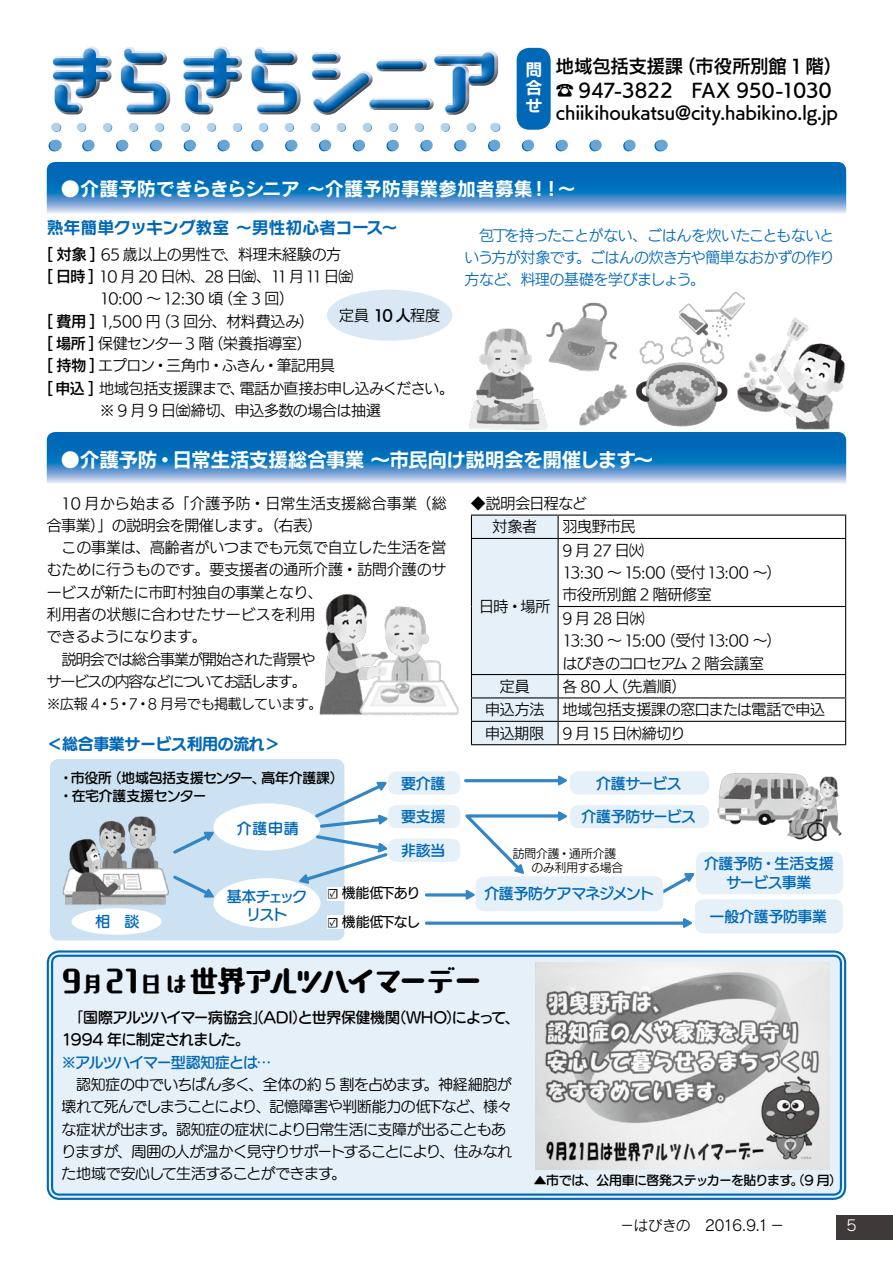
<style>
.page{position:relative;width:893px;height:1263px;background:#fff}
.page>*{position:absolute;margin:0;border:0;box-sizing:border-box;transform-origin:0 0}
.t1{font:29.7px "Aokane Std EB";letter-spacing:-.095em;color:#000}
.t2{font:19.2px "UD Kakugo Large Pro B";color:#fff}
.t3{font:19.2px "Rodin Pro B";letter-spacing:-.02em;color:#fff}
.t4{font:18px/23.4px "UD Kakugo Large Pro DB";color:#000}
.t5{font:16.95px "UD Kakugo Large Pro DB";letter-spacing:-.01em;color:#000}
.t6{font:16.95px "Rodin NTLG Pro B";letter-spacing:-.02em;color:#0068b7}
.t7{font:16.95px/17.9px "Rodin Pro B";color:#fff;text-align:justify}
.t8{font:15.9px "UD Marugo Large Pro B";letter-spacing:-.025em;color:#0068b7}
.t9{font:14.85px/22.4px "UD Kakugo Large Pro R";letter-spacing:-.02em;color:#000}
.t10{font:14.85px/22.4px "UD Marugo Large Pro M";letter-spacing:-.035em;color:#000}
.t11{font:14.85px/22.4px "UD Kakugo Large Pro R";letter-spacing:-.035em;color:#0068b7;text-align:justify}
.t12{font:14.85px/19.2px "UD Marugo Large Pro DB";letter-spacing:-.03em;color:#0068b7;text-align:center}
.t13{font:14.85px "UD Marugo Large Pro DB";letter-spacing:-.035em;color:#000}
.t14{font:14.85px "UD Kakugo Large Pro R";letter-spacing:.02em;color:#000}
.t15{font:14.85px "UD Kakugo Large Pro R";letter-spacing:-.085em;color:#000}
.t16{font:14.85px "UD Kakugo Large Pro R";letter-spacing:.005em;color:#000}
.t17{font:14.85px "UD Kakugo Large Pro R";letter-spacing:-.055em;color:#000}
.t18{font:14.85px "Rodin Pro M";letter-spacing:-.04em;color:#000}
.t19{font:14.85px "UD Marugo Large Pro DB";letter-spacing:-.065em;color:#0068b7}
.t20{font:14.85px/18px "UD Marugo Large Pro DB";letter-spacing:-.12em;color:#0068b7;text-align:center}
.t21{font:14.85px "Rodin Pro M";color:#fff}
.t22{font:13.8px/18.1px "UD Marugo Large Pro DB";letter-spacing:-.015em;color:#000}
.t23{font:13.8px "UD Kakugo Large Pro R";letter-spacing:-.025em;color:#000}
.t24{font:13.8px "UD Kakugo Large Pro M";letter-spacing:-.065em;color:#000}
.t25{font:12.75px "UD Marugo Large Pro DB";letter-spacing:-.03em;color:#000}
.t26{font:11.7px/14.9px "UD Kakugo Large Pro R";letter-spacing:-.005em;color:#000}
.s1{font-family:"UD Kakugo Large Pro DB"}
.s2{font-family:"Minion Pro"}
.s3{font-size:21.3px}
.s4{font-family:"Rodin Cattleya Pro M"}
</style>
<div class="page">
<div style="left:837px;top:1215px;width:56px;height:24px;background:#3e3a39"></div>
<div style="left:327px;top:290px;width:125px;height:51px;background:#d9e8f4;border-radius:50%"></div>
<hr style="left:426px;top:893px;width:42px;height:3px;background:#3386c5">
<div style="left:50px;top:759px;width:294px;height:181px;background:#cce1f1;border-radius:9px"></div>
<div style="left:48px;top:951px;width:797px;height:248px;background:#e6f0f8;border-radius:12px"></div>
<div style="left:47px;top:950px;width:799px;height:250px;border:2px solid #0068b7;border-radius:12px"></div>
<div style="left:51px;top:955px;width:791px;height:241px;border:2px solid #0068b7;border-radius:7px"></div>
<svg style="left:47px;top:162px;width:799px;height:51px;background:#3084c5"></svg>
<svg style="left:47px;top:432px;width:799px;height:51px;background:#3084c5"></svg>
<div style="left:517px;top:48px;width:34px;height:82px;background:#0068b7;border-radius:13px"></div>
<svg style="left:81px;top:123px;width:395px;height:9px"></svg>
<svg style="left:55px;top:123px;width:2px;height:9px"></svg>
<svg style="left:494px;top:123px;width:2px;height:9px"></svg>
<svg style="left:88px;top:140px;width:548px;height:11px"></svg>
<svg style="left:54px;top:140px;width:2px;height:11px"></svg>
<svg style="left:660px;top:140px;width:2px;height:11px"></svg>
<div style="left:50px;top:46px;width:450px;height:70px;background:#000;opacity:.7"></div>
<img style="left:717px;top:773px;width:125px;height:68px">
<div style="left:388px;top:771px;width:72px;height:23px;background:#e6f0f8;border-radius:9px"></div>
<div style="left:570px;top:771px;width:139px;height:23px;background:#e6f0f8;border-radius:9px"></div>
<div style="left:388px;top:805px;width:72px;height:23px;background:#e6f0f8;border-radius:9px"></div>
<div style="left:570px;top:805px;width:139px;height:23px;background:#e6f0f8;border-radius:9px"></div>
<div style="left:388px;top:839px;width:72px;height:23px;background:#e6f0f8;border-radius:9px"></div>
<div style="left:476px;top:876px;width:187px;height:35px;background:#e6f0f8;border-radius:9px"></div>
<div style="left:696px;top:852px;width:147px;height:42px;background:#e6f0f8;border-radius:9px"></div>
<div style="left:695px;top:899px;width:148px;height:34px;background:#e6f0f8;border-radius:9px"></div>
<div style="left:327px;top:915px;width:93px;height:14px;background:#fff"></div>
<div style="left:327px;top:887px;width:93px;height:14px;background:#fff"></div>
<img style="left:469px;top:328px;width:79px;height:102px">
<img style="left:545px;top:302px;width:74px;height:71px">
<img style="left:636px;top:337px;width:92px;height:90px">
<img style="left:679px;top:292px;width:65px;height:61px">
<img style="left:62px;top:816px;width:107px;height:89px">
<div style="left:213px;top:878px;width:107px;height:50px;background:#fff;border-radius:50%"></div>
<div style="left:213px;top:803px;width:107px;height:47px;background:#fff;border-radius:50%"></div>
<div style="left:72px;top:908px;width:90px;height:27px;background:#fff;border-radius:50%"></div>
<svg style="left:426px;top:921px;width:256px;height:4px"></svg>
<hr style="left:466px;top:779px;width:96px;height:3px;background:#3386c5">
<svg style="left:557px;top:775px;width:10px;height:11px"></svg>
<svg style="left:465px;top:890px;width:10px;height:10px"></svg>
<svg style="left:459px;top:810px;width:108px;height:64px"></svg>
<svg style="left:682px;top:918px;width:10px;height:10px"></svg>
<svg style="left:173px;top:831px;width:43px;height:23px"></svg>
<svg style="left:173px;top:875px;width:43px;height:24px"></svg>
<svg style="left:659px;top:873px;width:36px;height:21px"></svg>
<svg style="left:297px;top:780px;width:93px;height:105px"></svg>
<img style="left:579px;top:384px;width:49px;height:42px">
<img style="left:535px;top:962px;width:294px;height:207px">
<hr style="left:471px;top:514px;width:87px;height:2px;background:#000">
<hr style="left:558px;top:514px;width:288px;height:2px;background:#000">
<svg style="left:845px;top:516px;width:1px;height:22px"></svg>
<hr style="left:558px;top:538px;width:288px;height:1px;background:#000">
<hr style="left:845px;top:539px;width:1px;height:67px;background:#000">
<hr style="left:558px;top:606px;width:288px;height:1px;background:#000">
<hr style="left:845px;top:607px;width:1px;height:67px;background:#000">
<hr style="left:558px;top:674px;width:288px;height:1px;background:#000">
<hr style="left:558px;top:697px;width:288px;height:1px;background:#000">
<hr style="left:558px;top:721px;width:288px;height:1px;background:#000">
<svg style="left:471px;top:515px;width:88px;height:229px;background:#dbe5ec"></svg>
<svg style="left:845px;top:675px;width:1px;height:69px"></svg>
<hr style="left:471px;top:744px;width:87px;height:1px;background:#000">
<hr style="left:558px;top:744px;width:288px;height:1px;background:#000">
<img style="left:736px;top:317px;width:109px;height:113px">
<img style="left:319px;top:593px;width:141px;height:123px">
<p class="t7" style="left:525px;top:60px;width:18px">問合せ</p>
<p class="t4" style="left:556px;top:54px;width:287px">地域包括支援課（市役所別館 1 階）☎ 947-3822 FAX 950-1030</p>
<p class="t5" style="left:556px;top:99px;width:284px">chiikihoukatsu@city.habikino.lg.jp</p>
<p class="t3" style="left:61px;top:176px;width:517px">●介護予防できらきらシニア ～介護予防事業参加者募集！！～</p>
<p class="t6" style="left:47px;top:216px;width:353px">熟年簡単クッキング教室 ～男性初心者コース～</p>
<p class="t9" style="left:47px;top:242px;width:409px"><span class="s1">[ 対象 ]</span> 65 歳以上の男性で、料理未経験の方<br><span class="s1">[ 日時 ]</span> 10 月 20 日㈭、28 日㈮、11月11日㈮<br>　　　 10:00 ～12:30 頃（全 3 回）<br><span class="s1">[ 費用 ]</span> 1,500 円（3 回分、材料費込み）<br><span class="s1">[ 場所 ]</span> 保健センター3 階（栄養指導室）<br><span class="s1">[ 持物 ]</span> エプロン・三角巾・ふきん・筆記用具<br><span class="s1">[ 申込 ]</span> 地域包括支援課まで、電話か直接お申し込みください。　　　 ※ 9 月 9 日㈮締切、申込多数の場合は抽選</p>
<p class="t9" style="left:339px;top:304px;width:102px">定員 <span class="s1">10 人</span>程度</p>
<p class="t11" style="left:465px;top:223px;width:371px">　包丁を持ったことがない、ごはんを炊いたこともないという方が対象です。ごはんの炊き方や簡単なおかずの作り方など、料理の基礎を学びましょう。</p>
<p class="t2" style="left:61px;top:443px;width:593px">●介護予防・日常生活支援総合事業 ～市民向け説明会を開催します～</p>
<p class="t9" style="left:493px;top:490px;width:96px;line-height:23.9px;text-indent:-22px">◆説明会日程など対象者</p>
<p class="t14" style="left:47px;top:491px;width:401px">　10 月から始まる「介護予防・日常生活支援総合事業（総</p>
<p class="t9" style="left:47px;top:514px;width:277px">合事業）」の説明会を開催します。（右表）</p>
<p class="t9" style="left:47px;top:536px;width:401px">　この事業は、高齢者がいつまでも元気で自立した生活を営</p>
<p class="t9" style="left:47px;top:558px;width:401px">むために行うものです。要支援者の通所介護・訪問介護のサ</p>
<p class="t9" style="left:47px;top:580px;width:278px">ービスが新たに市町村独自の事業となり、</p>
<p class="t16" style="left:47px;top:603px;width:270px">利用者の状態に合わせたサービスを利用</p>
<p class="t9" style="left:47px;top:625px;width:161px">できるようになります。</p>
<p class="t17" style="left:62px;top:647px;width:255px">説明会では総合事業が開始された背景や</p>
<p class="t15" style="left:47px;top:670px;width:261px">サービスの内容などについてお話します。</p>
<p class="t23" style="left:47px;top:692px;width:277px">※広報 4・5・7・8 月号でも掲載しています。</p>
<p class="t9" style="left:562px;top:515px;width:75px">羽曳野市民</p>
<p class="t9" style="left:562px;top:538px;width:220px">9月27日㈫<br>13:30 ～ 15:00（受付 13:00 ～）市役所別館 2 階研修室<br>9月28日㈬<br>13:30 ～ 15:00（受付 13:00 ～）はびきのコロセアム 2 階会議室</p>
<p class="t9" style="left:479px;top:595px;width:72px">日時・場所</p>
<p class="t9" style="left:485px;top:674px;width:341px;line-height:23.4px;text-indent:77px">各 80 人（先着順）<br>申込方法 地域包括支援課の窓口または電話で申込申込期限 9 月15 日㈭締切り</p>
<p class="t9" style="left:500px;top:675px;width:31px">定員</p>
<p class="t8" style="left:47px;top:730px;width:235px">＜総合事業サービス利用の流れ＞</p>
<p class="t22" style="left:59px;top:768px;width:286px">・市役所（地域包括支援センター、高年介護課）・在宅介護支援センター</p>
<p class="t12" style="left:237px;top:817px;width:64px">介護申請</p>
<p class="t12" style="left:401px;top:772px;width:46px">要介護</p>
<p class="t12" style="left:596px;top:772px;width:87px">介護サービス</p>
<p class="t12" style="left:401px;top:806px;width:46px">要支援</p>
<p class="t12" style="left:582px;top:806px;width:116px">介護予防サービス</p>
<p class="t12" style="left:401px;top:839px;width:46px">非該当</p>
<p class="t12" style="left:484px;top:883px;width:172px">介護予防ケアマネジメント</p>
<p class="t26" style="left:532px;top:845px;width:93px;text-indent:-19px">訪問介護・通所介護のみ利用する場合</p>
<p class="t12" style="left:704px;top:852px;width:131px">介護予防・生活支援サービス事業</p>
<p class="t24" style="left:327px;top:882px;width:95px"><span class="s2">☑</span> 機能低下あり</p>
<p class="t20" style="left:227px;top:886px;width:82px">基本チェックリスト</p>
<p class="t24" style="left:327px;top:910px;width:95px"><span class="s2">☑</span> 機能低下なし</p>
<p class="t12" style="left:709px;top:905px;width:119px">一般介護予防事業</p>
<p class="t12" style="left:95px;top:910px;width:45px">相　談</p>
<h1 class="t1" style="left:62px;top:958px;width:423px">9<span class="s3">月</span>21<span class="s3">日は</span>世界アルツハイマーデー</h1>
<p class="t13" style="left:69px;top:1004px;width:240px">「国際アルツハイマー病協会（ADI）</p>
<p class="t13" style="left:252px;top:1004px;width:16px">」</p>
<p class="t13" style="left:298px;top:1004px;width:224px">と世界保健機関（WHO）によって、</p>
<p class="t13" style="left:62px;top:1027px;width:190px">1994 年に制定されました。</p>
<p class="t19" style="left:62px;top:1049px;width:211px">※アルツハイマー型認知症とは…</p>
<p class="t10" style="left:62px;top:1072px;width:452px">　認知症の中でいちばん多く、全体の約 5 割を占めます。神経細胞が壊れて死んでしまうことにより、記憶障害や判断能力の低下など、様々な症状が出ます。認知症の症状により日常生活に支障が出ることもありますが、周囲の人が温かく見守りサポートすることにより、住みなれた地域で安心して生活することができます。</p>
<p class="t25" style="left:534px;top:1169px;width:310px">▲市では、公用車に啓発ステッカーを貼ります。（9 月）</p>
<p class="t18" style="left:620px;top:1216px;width:166px">−はびきの　201<span class="s4">6.9</span>.1−</p>
<p class="t21" style="left:846px;top:1216px;width:12px">5</p>
</div>
